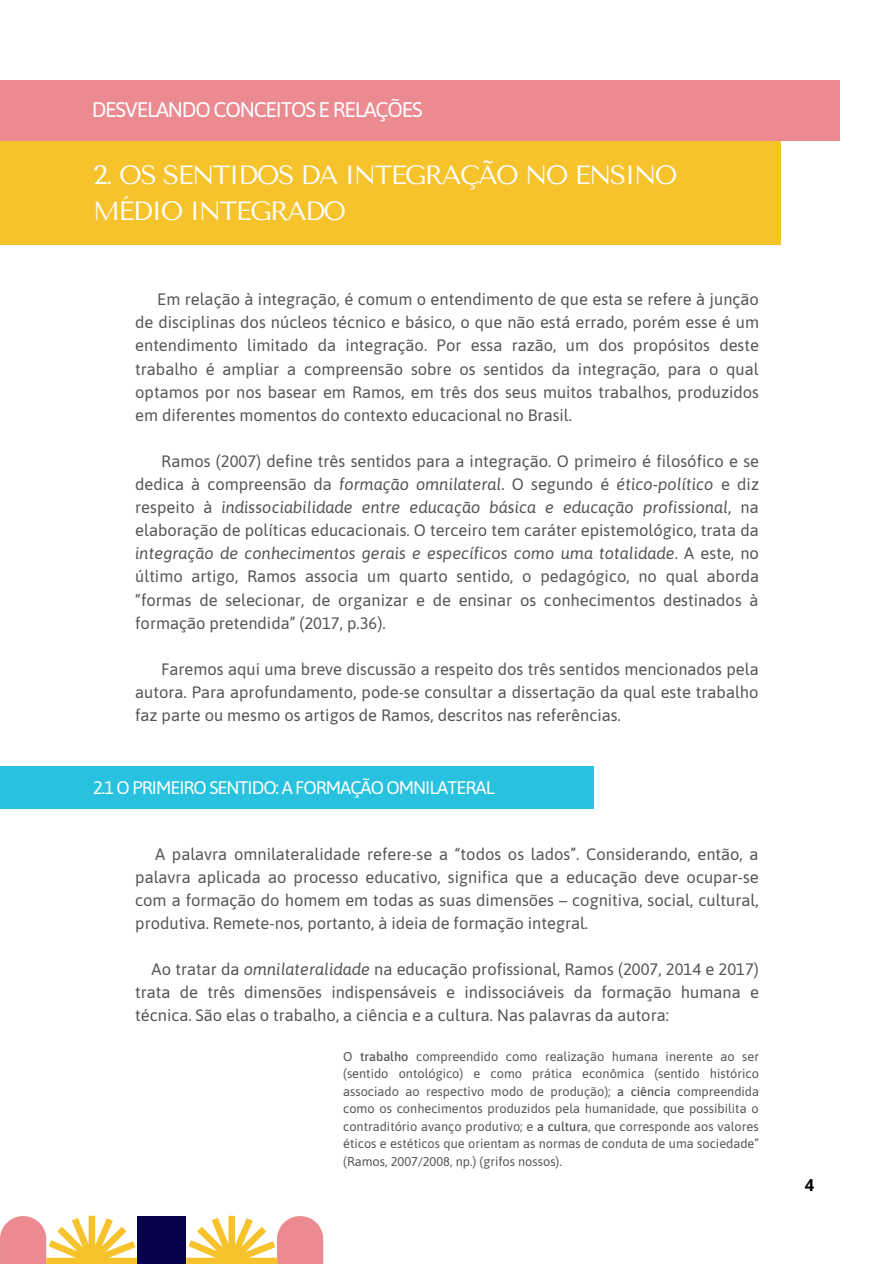
<style>
.page{position:relative;width:894px;height:1264px;background:#fff}
.page>*{position:absolute;margin:0;border:0;box-sizing:border-box;transform-origin:0 0}
.t1{font:26.25px/36.6px "Tenor Sans";letter-spacing:-.06em;color:#fff}
.t2{font:21.15px "Asap";letter-spacing:-.06em;color:#fff}
.t3{font:18.15px "Asap";letter-spacing:-.055em;color:#fff}
.t4{font:16.5px/23.1px "Asap";color:#545454;text-align:justify}
.t5{font:700 16.5px "Open Sans";color:#000}
.t6{font:12.75px/17.4px "Asap";color:#545454;text-align:justify}
.s1{font-style:italic}
.s2{font-weight:500}
</style>
<div class="page">
<svg style="left:0;top:1215px;width:137px;height:48px"></svg>
<div style="left:0;top:126px;width:781px;height:118px;background:#f6c32c"></div>
<div style="left:137px;top:1215px;width:48px;height:48px;background:#07004d"></div>
<svg style="left:186px;top:1215px;width:137px;height:48px"></svg>
<div style="left:0;top:80px;width:839px;height:60px;background:#eb8a90"></div>
<div style="left:0;top:765px;width:593px;height:43px;background:#28c1e0"></div>
<p class="t2" style="left:92px;top:98px;width:332px">DESVELANDO CONCEITOS E RELAÇÕES</p>
<h1 class="t1" style="left:93px;top:156px;width:585px">2. OS SENTIDOS DA INTEGRAÇÃO NO ENSINO<br>MÉDIO INTEGRADO</h1>
<p class="t4" style="left:135px;top:288px;width:625px;text-indent:22px">Em relação à integração, é comum o entendimento de que esta se refere à junção de disciplinas dos núcleos técnico e básico, o que não está errado, porém esse é um entendimento limitado da integração. Por essa razão, um dos propósitos deste trabalho é ampliar a compreensão sobre os sentidos da integração, para o qual optamos por nos basear em Ramos, em três dos seus muitos trabalhos, produzidos em diferentes momentos do contexto educacional no Brasil.</p>
<p class="t4" style="left:135px;top:449px;width:625px;text-indent:26px">Ramos (2007) define três sentidos para a integração. O primeiro é filosófico e se dedica à compreensão da <span class="s1">formação omnilateral</span>. O segundo é <span class="s1">ético-político</span> e diz respeito à <span class="s1">indissociabilidade entre educação básica e educação profissional</span>, na elaboração de políticas educacionais. O terceiro tem caráter epistemológico, trata da <span class="s1">integração de conhecimentos gerais e específicos como uma totalidade</span>. A este, no último artigo, Ramos associa um quarto sentido, o pedagógico, no qual aborda “formas de selecionar, de organizar e de ensinar os conhecimentos destinados à formação pretendida” (2017, p.36).</p>
<p class="t4" style="left:135px;top:657px;width:624px;text-indent:26px">Faremos aqui uma breve discussão a respeito dos três sentidos mencionados pela autora. Para aprofundamento, pode-se consultar a dissertação da qual este trabalho faz parte ou mesmo os artigos de Ramos, descritos nas referências.</p>
<p class="t3" style="left:93px;top:777px;width:403px">2.1 O PRIMEIRO SENTIDO: A FORMAÇÃO OMNILATERAL</p>
<p class="t4" style="left:135px;top:842px;width:625px;text-indent:20px">A palavra omnilateralidade refere-se a “todos os lados”. Considerando, então, a palavra aplicada ao processo educativo, significa que a educação deve ocupar-se com a formação do homem em todas as suas dimensões – cognitiva, social, cultural, produtiva. Remete-nos, portanto, à ideia de formação integral.</p>
<p class="t4" style="left:135px;top:957px;width:625px;text-indent:16px">Ao tratar da <span class="s1">omnilateralidade</span> na educação profissional, Ramos (2007, 2014 e 2017) trata de três dimensões indispensáveis e indissociáveis da formação humana e técnica. São elas o trabalho, a ciência e a cultura. Nas palavras da autora:</p>
<p class="t6" style="left:343px;top:1047px;width:417px">O <span class="s2">trabalho</span> compreendido como realização humana inerente ao ser (sentido ontológico) e como prática econômica (sentido histórico associado ao respectivo modo de produção); <span class="s2">a ciência</span> compreendida como os conhecimentos produzidos pela humanidade, que possibilita o contraditório avanço produtivo; e <span class="s2">a cultura</span>, que corresponde aos valores éticos e estéticos que orientam as normas de conduta de uma sociedade” (Ramos, 2007/2008, np.) (grifos nossos).</p>
<p class="t5" style="left:804px;top:1173px;width:11px">4</p>
</div>
